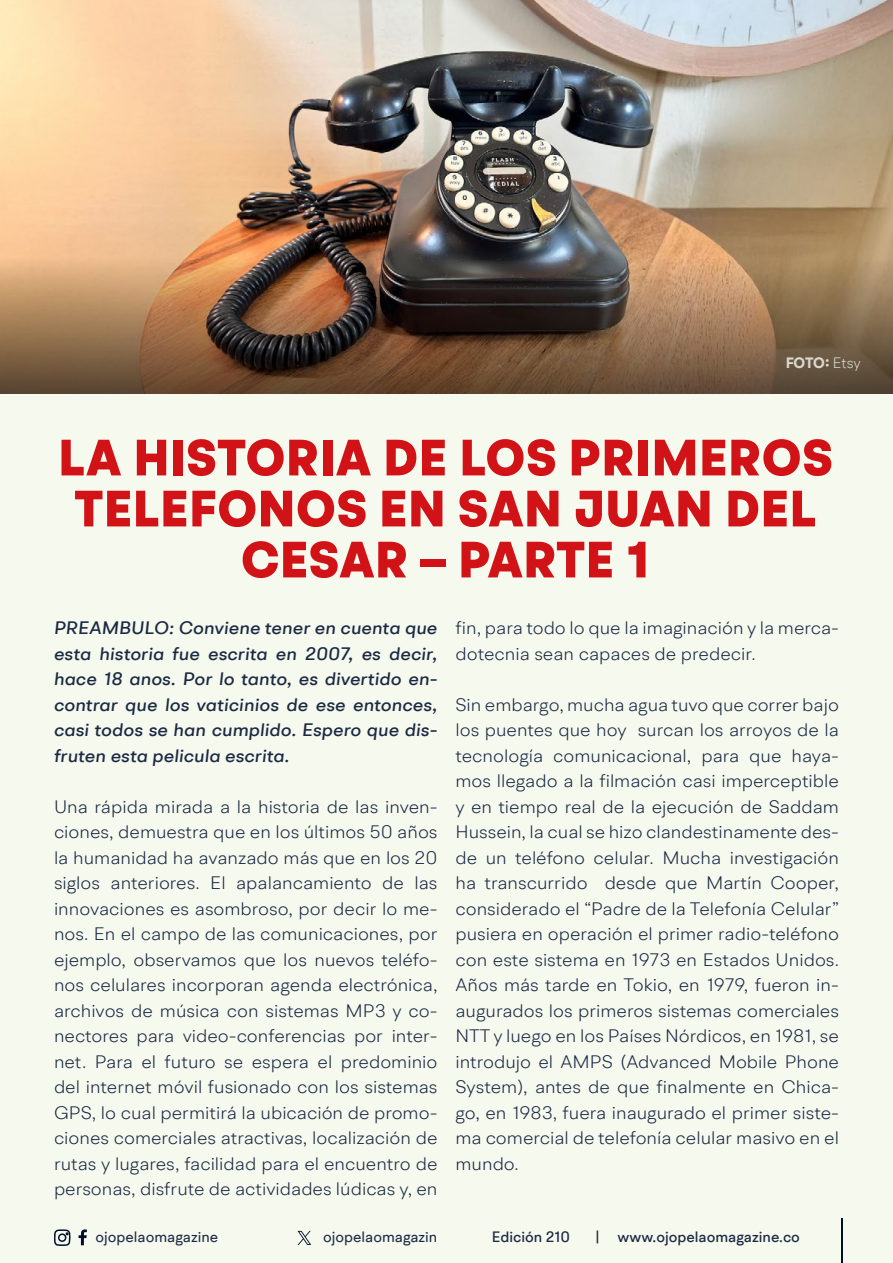
<style>
.page{position:relative;width:893px;height:1263px;background:#f6f9ee}
.page>*{position:absolute;margin:0;border:0;box-sizing:border-box;transform-origin:0 0}
.t1{font:900 51px/51px "BR Hendrix";letter-spacing:.01em;color:#d11217;text-align:center}
.t2{font:300 18px/25.5px "BR Hendrix";color:#1b2943;text-align:justify;scale:1.05 1}
.t3{font:italic 500 18px/25.5px "BR Hendrix";color:#1b2943;text-align:justify;scale:1.05 1}
.t4{font:500 15px "BR Hendrix";color:#1b2943}
.t5{font:15px "BR Hendrix";color:#1b2943}
.t6{font:700 15px "BR Hendrix";color:#f5faed}
.s1{font-weight:300}
</style>
<div class="page">
<svg style="left:79px;top:1229px;width:8px;height:16px"></svg>
<svg style="left:54px;top:1229px;width:17px;height:17px"></svg>
<hr style="left:841px;top:1219px;width:1px;height:44px;background:#000f2b">
<svg style="left:298px;top:1231px;width:13px;height:14px"></svg>
<img style="left:0;top:0;width:893px;height:394px">
<img style="left:1px;top:257px;width:892px;height:137px">
<p class="t6" style="left:785px;top:353px;width:77px">FOTO: <span class="s1">Etsy</span></p>
<h1 class="t1" style="left:58px;top:433px;width:776px">LA HISTORIA DE LOS PRIMEROS<br>TELEFONOS EN SAN JUAN DEL<br>CESAR – PARTE 1</h1>
<p class="t3" style="left:54px;top:615px;width:367px">PREAMBULO: Conviene tener en cuenta que esta historia fue escrita en 2007, es decir, hace 18 anos. Por lo tanto, es divertido en&shy;contrar que los vaticinios de ese entonces, casi todos se han cumplido. Espero que dis&shy;fruten esta pelicula escrita.</p>
<p class="t2" style="left:54px;top:794px;width:367px">Una rápida mirada a la historia de las inven&shy;ciones, demuestra que en los últimos 50 años la humanidad ha avanzado más que en los 20 siglos anteriores. El apalancamiento de las innovaciones es asombroso, por decir lo me&shy;nos. En el campo de las comunicaciones, por ejemplo, observamos que los nuevos teléfo&shy;nos celulares incorporan agenda electrónica, archivos de música con sistemas MP3 y co&shy;nectores para video-conferencias por inter&shy;net. Para el futuro se espera el predominio del internet móvil fusionado con los sistemas GPS, lo cual permitirá la ubicación de promo&shy;ciones comerciales atractivas, localización de rutas y lugares, facilidad para el encuentro de personas, disfrute de actividades lúdicas y, en</p>
<p class="t2" style="left:455px;top:615px;width:367px">fin, para todo lo que la imaginación y la merca&shy;dotecnia sean capaces de predecir.</p>
<p class="t2" style="left:455px;top:692px;width:367px">Sin embargo, mucha agua tuvo que correr bajo los puentes que hoy surcan los arroyos de la tecnología comunicacional, para que haya&shy;mos llegado a la filmación casi imperceptible y en tiempo real de la ejecución de Saddam Hussein, la cual se hizo clandestinamente des&shy;de un teléfono celular. Mucha investigación ha transcurrido desde que Martín Cooper, considerado el “Padre de la Telefonía Celular” pusiera en operación el primer radio-teléfono con este sistema en 1973 en Estados Unidos.<br>Años más tarde en Tokio, en 1979, fueron in&shy;augurados los primeros sistemas comerciales NTT y luego en los Países Nórdicos, en 1981, se introdujo el AMPS (Advanced Mobile Phone System), antes de que finalmente en Chica&shy;go, en 1983, fuera inaugurado el primer siste&shy;ma comercial de telefonía celular masivo en el mundo.</p>
<p class="t5" style="left:96px;top:1227px;width:124px">ojopelaomagazine</p>
<p class="t5" style="left:323px;top:1227px;width:116px">ojopelaomagazin</p>
<p class="t4" style="left:492px;top:1227px;width:80px">Edición 210</p>
<p class="t4" style="left:595px;top:1227px;width:206px">| www.ojopelaomagazine.co</p>
</div>
